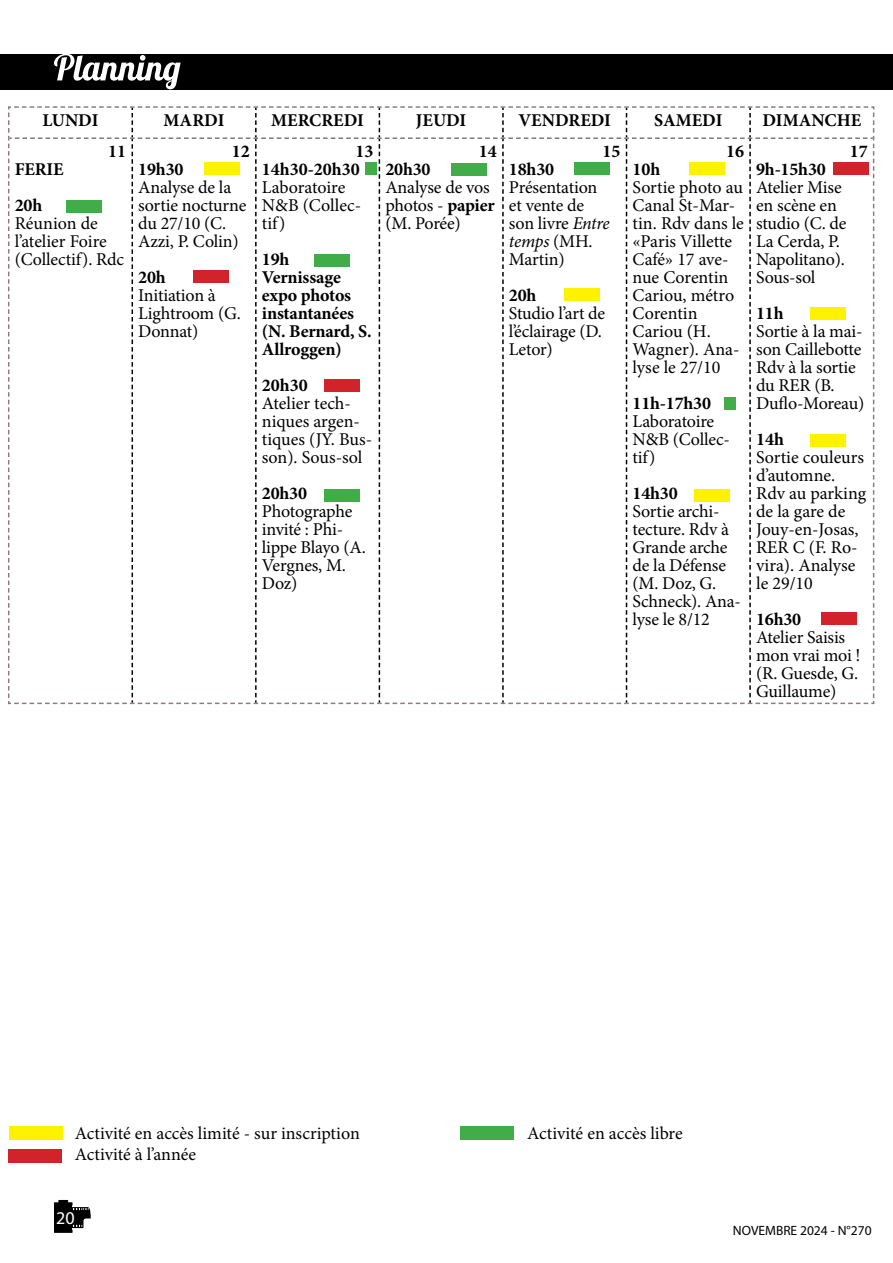
<style>
.page{position:relative;width:893px;height:1263px;background:#fff}
.page>*{position:absolute;margin:0;border:0;box-sizing:border-box;transform-origin:0 0}
.t1{font:18px/18px "Minion Pro";letter-spacing:-.01em;color:#000}
.t2{font:700 18px/18px "Minion Pro";letter-spacing:-.01em;color:#000}
.t3{font:18px "Myriad Pro";color:#fff}
.t4{font:13.5px "Myriad Pro";color:#000}
.s1{font-weight:700}
.s2{font-style:italic}
</style>
<div class="page">
<svg style="left:58px;top:1200px;width:33px;height:28px"></svg>
<div style="left:54px;top:1205px;width:18px;height:25px;background:#000"></div>
<hr style="left:54px;top:1202px;width:19px;height:3px;background:#000">
<svg style="left:54px;top:1229px;width:19px;height:4px"></svg>
<svg style="left:8px;top:106px;width:867px;height:599px"></svg>
<div style="left:9px;top:1126px;width:54px;height:14px;background:#fff200"></div>
<div style="left:8px;top:1149px;width:54px;height:14px;background:#d2232a"></div>
<div style="left:460px;top:1126px;width:54px;height:14px;background:#41ad49"></div>
<div style="left:0;top:54px;width:893px;height:35px;background:#000"></div>
<svg style="left:54px;top:54px;width:127px;height:35px"></svg>
<div style="left:67px;top:200px;width:35px;height:13px;background:#41ad49"></div>
<div style="left:204px;top:162px;width:36px;height:13px;background:#fff200"></div>
<div style="left:833px;top:162px;width:36px;height:13px;background:#d2232a"></div>
<div style="left:821px;top:612px;width:36px;height:13px;background:#d2232a"></div>
<div style="left:314px;top:254px;width:36px;height:13px;background:#41ad49"></div>
<div style="left:564px;top:288px;width:36px;height:13px;background:#fff200"></div>
<div style="left:811px;top:434px;width:35px;height:12px;background:#fff200"></div>
<div style="left:695px;top:489px;width:35px;height:12px;background:#fff200"></div>
<div style="left:325px;top:489px;width:35px;height:12px;background:#41ad49"></div>
<div style="left:725px;top:398px;width:11px;height:12px;background:#41ad49"></div>
<div style="left:193px;top:270px;width:35px;height:13px;background:#d2232a"></div>
<div style="left:366px;top:162px;width:11px;height:13px;background:#41ad49"></div>
<div style="left:574px;top:162px;width:36px;height:13px;background:#41ad49"></div>
<div style="left:325px;top:379px;width:35px;height:13px;background:#d2232a"></div>
<div style="left:811px;top:308px;width:35px;height:12px;background:#fff200"></div>
<div style="left:689px;top:162px;width:36px;height:13px;background:#fff200"></div>
<div style="left:451px;top:163px;width:36px;height:13px;background:#41ad49"></div>
<p class="t2" style="left:42px;top:111px;width:58px">LUNDI</p>
<p class="t2" style="left:164px;top:111px;width:62px">MARDI</p>
<p class="t2" style="left:271px;top:111px;width:94px">MERCREDI</p>
<p class="t2" style="left:416px;top:111px;width:52px">JEUDI</p>
<p class="t2" style="left:518px;top:111px;width:94px">VENDREDI</p>
<p class="t2" style="left:654px;top:111px;width:70px">SAMEDI</p>
<p class="t2" style="left:762px;top:111px;width:100px">DIMANCHE</p>
<p class="t2" style="left:108px;top:142px;width:19px">11</p>
<p class="t2" style="left:15px;top:151px;width:50px;line-height:36px">FERIE<br>20h</p>
<p class="t1" style="left:15px;top:215px;width:111px">Réunion de l’atelier Foire (Collectif). Rdc</p>
<p class="t2" style="left:726px;top:142px;width:19px">16</p>
<p class="t2" style="left:232px;top:142px;width:19px">12</p>
<p class="t2" style="left:262px;top:142px;width:113px;text-indent:94px">13<br>14h30-20h30</p>
<p class="t1" style="left:262px;top:179px;width:101px">Laboratoire<br>N&amp;B (Collec&shy;tif)</p>
<p class="t2" style="left:262px;top:250px;width:111px">19h<br>Vernissage expo photos instantanées (N. Bernard, S.<br>Allroggen)</p>
<p class="t2" style="left:262px;top:376px;width:47px">20h30</p>
<p class="t1" style="left:262px;top:395px;width:112px">Atelier tech&shy;niques argen&shy;tiques (JY. Bus&shy;son). Sous-sol</p>
<p class="t2" style="left:262px;top:484px;width:47px">20h30</p>
<p class="t1" style="left:262px;top:503px;width:106px">Photographe invité : Phi&shy;lippe Blayo (A.<br>Vergnes, M.<br>Doz)</p>
<p class="t2" style="left:479px;top:142px;width:19px">14</p>
<p class="t2" style="left:602px;top:142px;width:19px">15</p>
<p class="t2" style="left:850px;top:142px;width:19px">17</p>
<p class="t2" style="left:138px;top:160px;width:47px">19h30</p>
<p class="t1" style="left:138px;top:179px;width:110px">Analyse de la sortie nocturne du 27/10 (C.<br>Azzi, P. Colin)</p>
<p class="t2" style="left:138px;top:268px;width:29px">20h</p>
<p class="t1" style="left:138px;top:287px;width:104px">Initiation à<br>Lightroom (G.<br>Donnat)</p>
<p class="t2" style="left:385px;top:160px;width:47px">20h30</p>
<p class="t1" style="left:385px;top:179px;width:111px">Analyse de vos photos - <span class="s1">papier </span>(M. Porée)</p>
<p class="t2" style="left:509px;top:160px;width:47px">18h30</p>
<p class="t1" style="left:509px;top:179px;width:102px">Présentation et vente de son livre <span class="s2">Entre temps</span> (MH.<br>Martin)</p>
<p class="t2" style="left:509px;top:286px;width:29px">20h</p>
<p class="t1" style="left:509px;top:305px;width:98px">Studio l’art de l’éclairage (D.<br>Letor)</p>
<p class="t2" style="left:633px;top:160px;width:29px">10h</p>
<p class="t1" style="left:633px;top:179px;width:113px">Sortie photo au<br>Canal St-Mar&shy;tin. Rdv dans le «Paris Villette<br>Café» 17 ave&shy;nue Corentin<br>Cariou, métro<br>Corentin<br>Cariou (H.<br>Wagner). Ana&shy;lyse le 27/10</p>
<p class="t2" style="left:633px;top:394px;width:80px">11h-17h30</p>
<p class="t1" style="left:633px;top:413px;width:99px">Laboratoire<br>N&amp;B (Collec&shy;tif)</p>
<p class="t2" style="left:633px;top:484px;width:47px">14h30</p>
<p class="t1" style="left:633px;top:503px;width:110px">Sortie archi&shy;tecture. Rdv à<br>Grande arche de la Défense (M. Doz, G.<br>Schneck). Ana&shy;lyse le 8/12</p>
<p class="t2" style="left:756px;top:160px;width:71px">9h-15h30</p>
<p class="t1" style="left:756px;top:179px;width:92px">Atelier Mise en scène en studio (C. de<br>La Cerda, P.<br>Napolitano).<br>Sous-sol</p>
<p class="t2" style="left:756px;top:304px;width:29px">11h</p>
<p class="t1" style="left:756px;top:323px;width:110px">Sortie à la mai&shy;son Caillebotte<br>Rdv à la sortie du RER (B.<br>Duflo-Moreau)</p>
<p class="t2" style="left:756px;top:430px;width:29px">14h</p>
<p class="t1" style="left:756px;top:449px;width:112px">Sortie couleurs d’automne.<br>Rdv au parking de la gare de<br>Jouy-en-Josas,<br>RER C (F. Ro&shy;vira). Analyse le 29/10</p>
<p class="t2" style="left:756px;top:610px;width:47px">16h30</p>
<p class="t1" style="left:756px;top:629px;width:106px">Atelier Saisis mon vrai moi ! (R. Guesde, G.<br>Guillaume)</p>
<p class="t1" style="left:75px;top:1124px;width:287px">Activité en accès limité - sur inscription</p>
<p class="t1" style="left:527px;top:1124px;width:157px">Activité en accès libre</p>
<p class="t1" style="left:75px;top:1145px;width:123px">Activité à l’année</p>
<p class="t3" style="left:56px;top:1206px;width:20px">20</p>
<p class="t4" style="left:733px;top:1222px;width:140px">NOVEMBRE 2024 - N°270</p>
</div>
